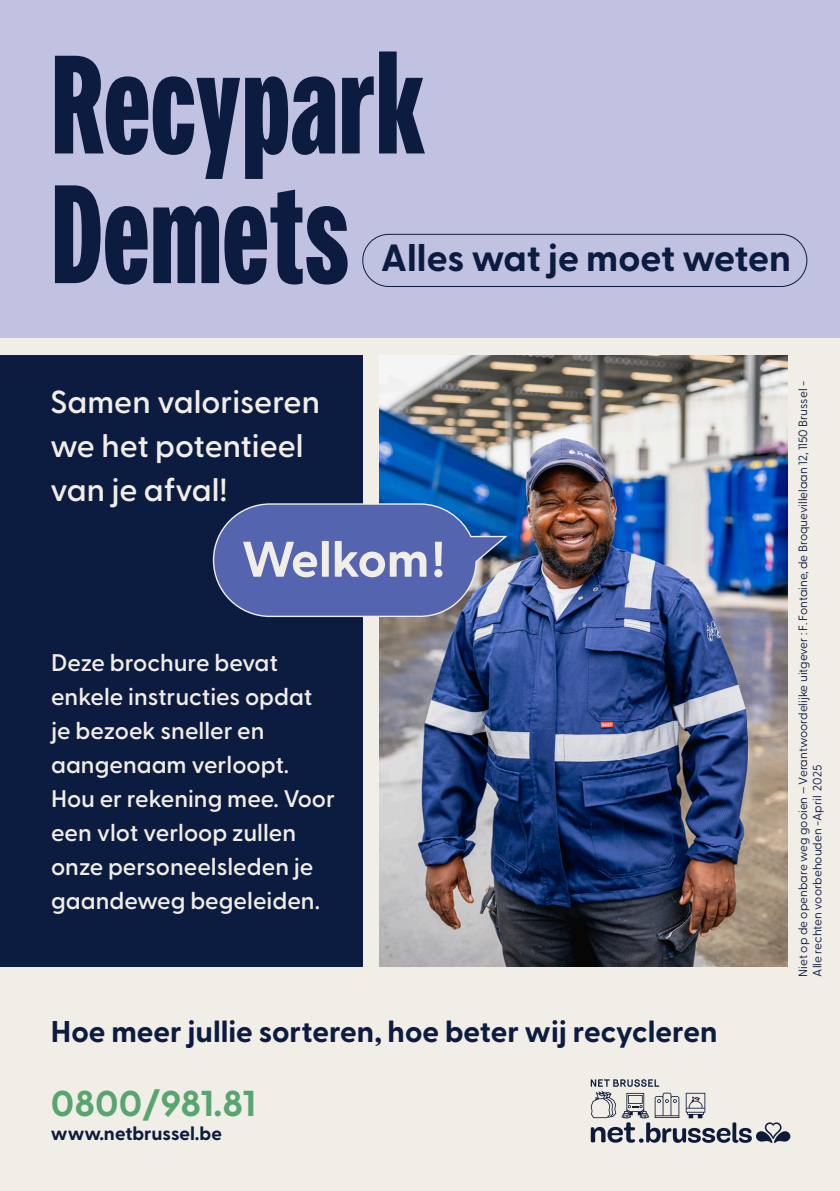
<style>
.page{position:relative;width:840px;height:1191px;background:#fff}
.page>*{position:absolute;margin:0;border:0;box-sizing:border-box;transform-origin:0 0}
.t1{font:900 141.6px "Fairweather";color:#0c1b40}
.t2{font:700 50px "Greycliff CF";color:#f1ede7}
.t3{font:700 37.8px "Greycliff CF";color:#0c1b40}
.t4{font:700 36px "Greycliff CF";letter-spacing:-.01em;color:#57a56f}
.t5{font:600 32px/44.2px "Greycliff CF";color:#f1ede7}
.t6{font:700 30px "Greycliff CF";color:#0c1b40}
.t7{font:600 24px/34px "Greycliff CF";color:#f1ede7}
.t8{font:700 19px "Greycliff CF";color:#0c1b40}
.t9{font:12px "Greycliff CF";color:#0c1b40}
</style>
<div class="page">
<div style="left:0;top:0;width:839px;height:338px;background:#c1c2e1"></div>
<div style="left:0;top:338px;width:839px;height:853px;background:#f1ede7"></div>
<div style="left:362px;top:234px;width:444px;height:53px;border:1px solid #0c1b40;border-radius:26px"></div>
<svg style="left:590px;top:1079px;width:199px;height:64px"></svg>
<div style="left:0;top:355px;width:362px;height:611px;background:#0c1b40"></div>
<img style="left:379px;top:355px;width:407px;height:611px">
<svg style="left:212px;top:502px;width:297px;height:116px;background:#5667a9"></svg>
<p class="t1" style="left:51px;top:24px;width:376px">Recypark</p>
<p class="t1" style="left:51px;top:154px;width:299px">Demets</p>
<p class="t3" style="left:380px;top:229px;width:412px">Alles wat je moet weten</p>
<p class="t5" style="left:50px;top:377px;width:271px">Samen valoriseren we het potentieel van je afval!</p>
<p class="t2" style="left:241px;top:521px;width:205px">Welkom!</p>
<p class="t7" style="left:51px;top:644px;width:285px">Deze brochure bevat enkele instructies opdat je bezoek sneller en aangenaam verloopt.<br>Hou er rekening mee. Voor een vlot verloop zullen onze personeelsleden je gaandeweg begeleiden.</p>
<p class="t6" style="left:51px;top:1009px;width:667px">Hoe meer jullie sorteren, hoe beter wij recycleren</p>
<p class="t4" style="left:51px;top:1075px;width:206px">0800/981.81</p>
<p class="t8" style="left:51px;top:1118px;width:172px">www.netbrussel.be</p>
<p class="t9" style="left:793px;top:976px;width:597px;rotate:-90deg">Niet op de openbare weg gooien – Verantwoordelijke uitgever : F. Fontaine, de Broquevillelaan 12, 1150 Brussel -</p>
<p class="t9" style="left:807px;top:976px;width:213px;rotate:-90deg">Alle rechten voorbehouden -April 2025</p>
</div>
